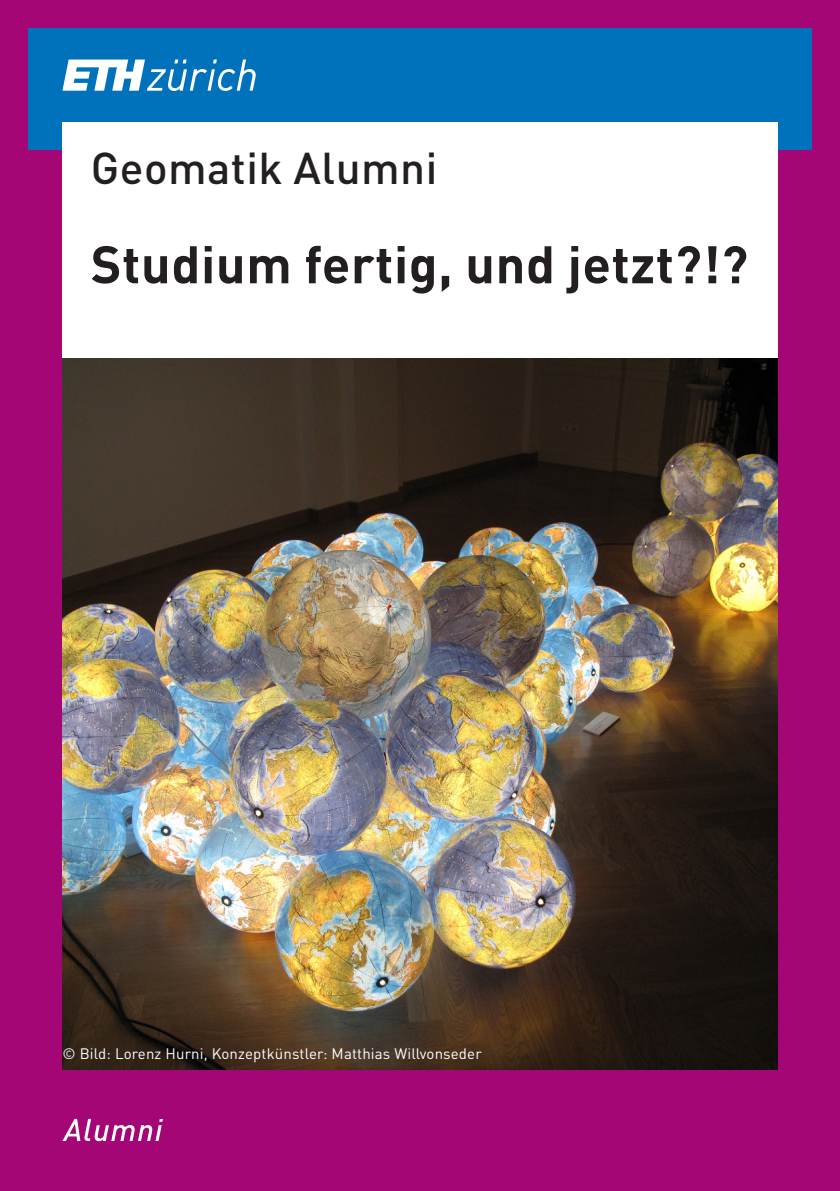
<style>
.page{position:relative;width:840px;height:1191px;background:#fff}
.page>*{position:absolute;margin:0;border:0;box-sizing:border-box;transform-origin:0 0}
._03-titel-4{font:700 52px "DIN Pro";letter-spacing:.01em;color:#231f20}
._03-titel-4-2{font:500 44px "DIN Pro";letter-spacing:.01em;color:#231f20}
._11-Impressum{font:15px "DIN Pro";letter-spacing:.01em;color:#fff}
</style>
<div class="page">
<div style="left:0;top:0;width:839px;height:1191px;background:#a40775"></div>
<div style="left:28px;top:28px;width:783px;height:122px;background:#0072bc"></div>
<div style="left:62px;top:122px;width:715px;height:237px;background:#fff"></div>
<img style="left:62px;top:358px;width:715px;height:711px">
<svg style="left:62px;top:1118px;width:101px;height:23px"></svg>
<svg style="left:62px;top:60px;width:193px;height:31px"></svg>
<p class="_03-titel-4-2" style="left:91px;top:132px;width:348px">Geomatik Alumni</p>
<p class="_03-titel-4" style="left:91px;top:221px;width:658px">Studium fertig, und jetzt?!?</p>
<p class="_11-Impressum" style="left:62px;top:1041px;width:420px">© Bild: Lorenz Hurni, Konzeptkünstler: Matthias Willvonseder</p>
</div>
